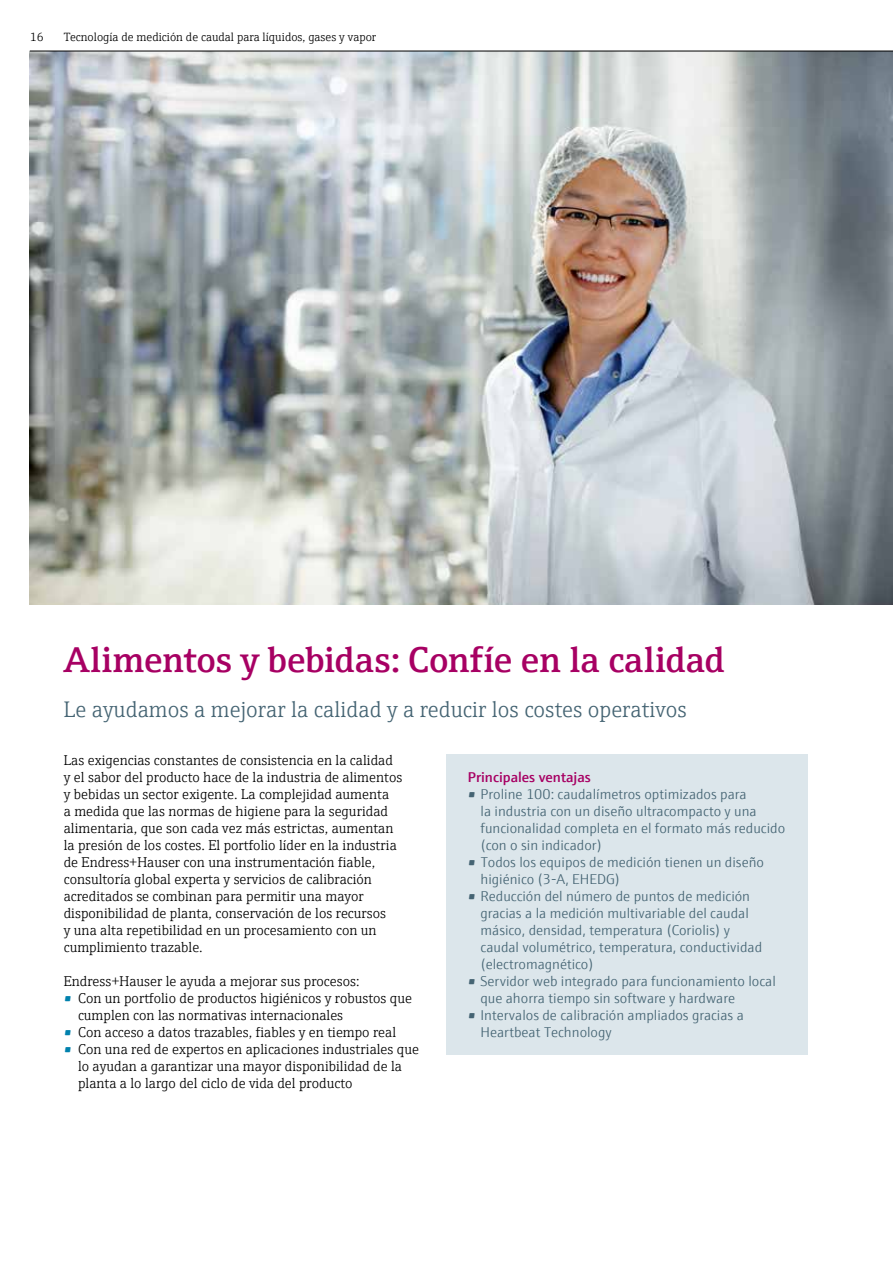
<style>
.page{position:relative;width:893px;height:1263px;background:#fff}
.page>*{position:absolute;margin:0;border:0;box-sizing:border-box;transform-origin:0 0}
.t1{font:600 36px "E+H Serif";color:#a70063}
.t2{font:300 22.5px "E+H Serif";color:#456473}
.t3{font:300 14.25px/17px "E+H Serif";color:#000}
.t4{font:300 14.25px/17px "E+H Sans";color:#456473}
.t5{font:600 14.25px "E+H Sans";color:#a70063}
.t6{font:300 12px "E+H Serif";color:#000}
.s1{font-weight:600;color:#0081ad}
</style>
<div class="page">
<img style="left:30px;top:52px;width:863px;height:552px">
<div style="left:446px;top:754px;width:362px;height:300px;background:#dce6eb"></div>
<hr style="left:30px;top:51px;width:863px;height:1px;background:#000">
<p class="t6" style="left:30px;top:29px;width:15px">16</p>
<p class="t6" style="left:64px;top:29px;width:314px">Tecnología de medición de caudal para líquidos, gases y vapor</p>
<h1 class="t1" style="left:64px;top:632px;width:662px">Alimentos y bebidas: Confíe en la calidad</h1>
<h2 class="t2" style="left:64px;top:693px;width:624px">Le ayudamos a mejorar la calidad y a reducir los costes operativos</h2>
<p class="t3" style="left:64px;top:751px;width:340px">Las exigencias constantes de consistencia en la calidad y el sabor del producto hace de la industria de alimentos y bebidas un sector exigente. La complejidad aumenta<br>a medida que las normas de higiene para la seguridad alimentaria, que son cada vez más estrictas, aumentan la presión de los costes. El portfolio líder en la industria de Endress+Hauser con una instrumentación fiable, consultoría global experta y servicios de calibración acreditados se combinan para permitir una mayor disponibilidad de planta, conservación de los recursos<br>y una alta repetibilidad en un procesamiento con un cumplimiento trazable.</p>
<p class="t3" style="left:64px;top:972px;width:297px">Endress+Hauser le ayuda a mejorar sus procesos:</p>
<p class="t3" style="left:78px;top:989px;width:335px;text-indent:-14px"><span class="s1">•</span> Con un portfolio de productos higiénicos y robustos que cumplen con las normativas internacionales</p>
<p class="t3" style="left:64px;top:1023px;width:334px"><span class="s1">•</span> Con acceso a datos trazables, fiables y en tiempo real</p>
<p class="t3" style="left:78px;top:1040px;width:342px;text-indent:-14px"><span class="s1">•</span> Con una red de expertos en aplicaciones industriales que lo ayudan a garantizar una mayor disponibilidad de la planta a lo largo del ciclo de vida del producto</p>
<p class="t5" style="left:468px;top:766px;width:125px">Principales ventajas</p>
<p class="t4" style="left:480px;top:785px;width:306px;text-indent:-13px">• Proline 100: caudalímetros optimizados para<br>la industria con un diseño ultracompacto y una funcionalidad completa en el formato más reducido (con o sin indicador)</p>
<p class="t4" style="left:480px;top:853px;width:285px;text-indent:-13px">• Todos los equipos de medición tienen un diseño higiénico (3-A, EHEDG)</p>
<p class="t4" style="left:480px;top:887px;width:283px;text-indent:-13px">• Reducción del número de puntos de medición gracias a la medición multivariable del caudal másico, densidad, temperatura (Coriolis) y caudal volumétrico, temperatura, conductividad (electromagnético)</p>
<p class="t4" style="left:480px;top:972px;width:297px;text-indent:-13px">• Servidor web integrado para funcionamiento local que ahorra tiempo sin software y hardware</p>
<p class="t4" style="left:480px;top:1006px;width:265px;text-indent:-13px">• Intervalos de calibración ampliados gracias a<br>Heartbeat Technology</p>
</div>
